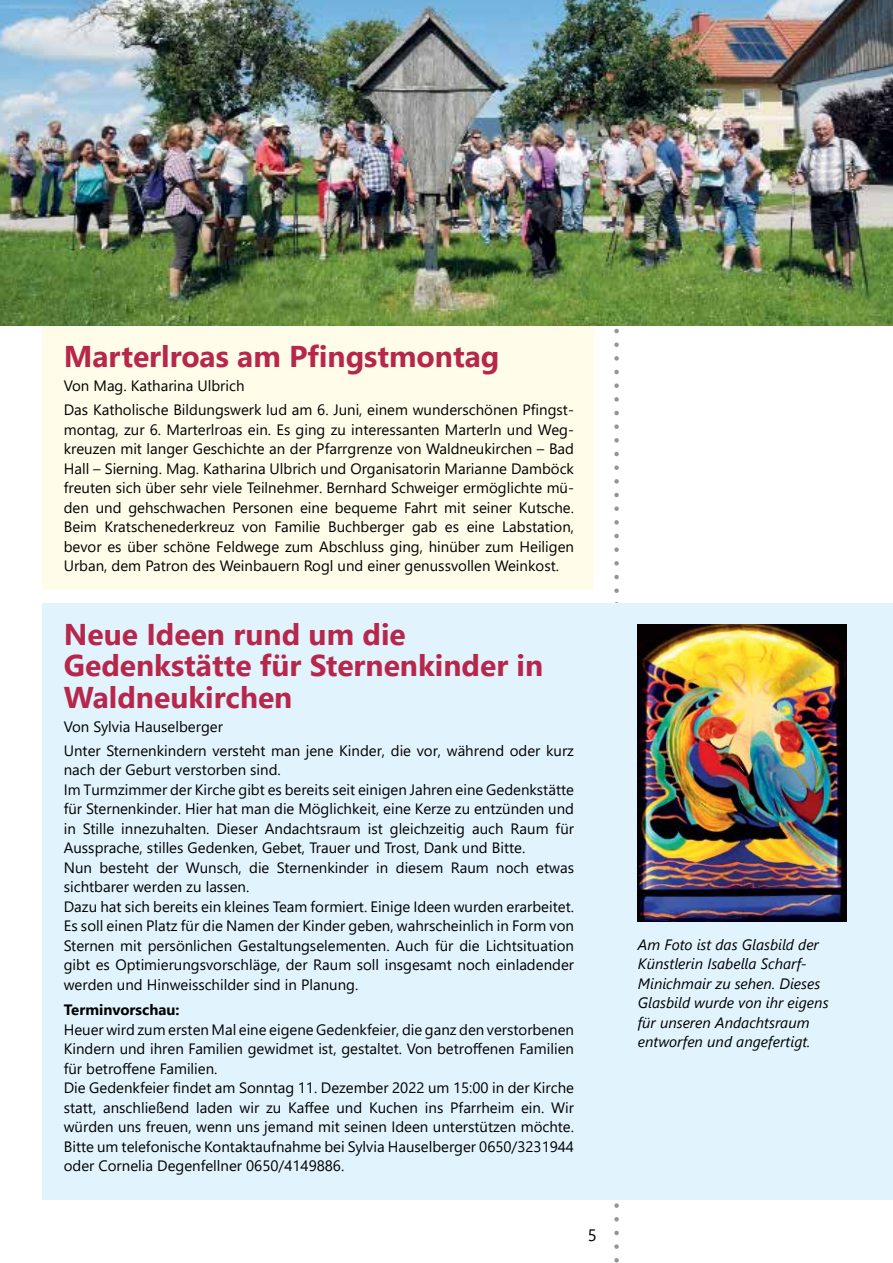
<style>
.page{position:relative;width:893px;height:1263px;background:#fff}
.page>*{position:absolute;margin:0;border:0;box-sizing:border-box;transform-origin:0 0}
.t1{font:700 30px/31.5px "Segoe UI";color:#b7274c}
.t2{font:16.5px "Segoe UI";color:#000}
.t3{font:15px/19.5px "Segoe UI";color:#000}
.t4{font:italic 15px/19.5px "Segoe UI";color:#000}
.t5{font:700 15px "Segoe UI";color:#000}
</style>
<div class="page">
<svg style="left:614px;top:328px;width:5px;height:935px"></svg>
<div style="left:43px;top:603px;width:850px;height:596px;background:#e1f4fd"></div>
<div style="left:43px;top:106px;width:551px;height:484px;background:#fffde9"></div>
<img style="left:0;top:0;width:893px;height:326px">
<img style="left:638px;top:624px;width:209px;height:297px">
<h1 class="t1" style="left:64px;top:339px;width:437px">Marterlroas am Pfingstmontag</h1>
<p class="t3" style="left:64px;top:373px;width:512px;line-height:24px">Von Mag. Katharina Ulbrich<br>Das Katholische Bildungswerk lud am 6. Juni, einem wunderschönen Pfingst-</p>
<p class="t3" style="left:64px;top:418px;width:512px;text-align:justify">montag, zur 6. Marterlroas ein. Es ging zu interessanten Marterln und Weg&shy;kreuzen mit langer Geschichte an der Pfarrgrenze von Waldneukirchen – Bad Hall – Sierning. Mag. Katharina Ulbrich und Organisatorin Marianne Damböck freuten sich über sehr viele Teilnehmer. Bernhard Schweiger ermöglichte mü&shy;den und gehschwachen Personen eine bequeme Fahrt mit seiner Kutsche.<br>Beim Kratschenederkreuz von Familie Buchberger gab es eine Labstation, bevor es über schöne Feldwege zum Abschluss ging, hinüber zum Heiligen Urban, dem Patron des Weinbauern Rogl und einer genussvollen Weinkost.</p>
<h1 class="t1" style="left:64px;top:616px;width:481px">Neue Ideen rund um die<br>Gedenkstätte für Sternenkinder in<br>Waldneukirchen</h1>
<p class="t3" style="left:64px;top:713px;width:512px;line-height:24px">Von Sylvia Hauselberger<br>Unter Sternenkindern versteht man jene Kinder, die vor, während oder kurz</p>
<p class="t3" style="left:64px;top:759px;width:512px">nach der Geburt verstorben sind.<br>Im Turmzimmer der Kirche gibt es bereits seit einigen Jahren eine Gedenkstätte für Sternenkinder. Hier hat man die Möglichkeit, eine Kerze zu entzünden und in Stille innezuhalten. Dieser Andachtsraum ist gleichzeitig auch Raum für Aussprache, stilles Gedenken, Gebet, Trauer und Trost, Dank und Bitte.<br>Nun besteht der Wunsch, die Sternenkinder in diesem Raum noch etwas sichtbarer werden zu lassen.<br>Dazu hat sich bereits ein kleines Team formiert. Einige Ideen wurden erarbeitet.<br>Es soll einen Platz für die Namen der Kinder geben, wahrscheinlich in Form von Sternen mit persönlichen Gestaltungselementen. Auch für die Lichtsituation gibt es Optimierungsvorschläge, der Raum soll insgesamt noch einladender werden und Hinweisschilder sind in Planung.</p>
<p class="t5" style="left:64px;top:996px;width:117px">Terminvorschau:</p>
<p class="t3" style="left:64px;top:1018px;width:512px">Heuer wird zum ersten Mal eine eigene Gedenkfeier, die ganz den verstorbenen Kindern und ihren Familien gewidmet ist, gestaltet. Von betroffenen Familien für betroffene Familien.<br>Die Gedenkfeier findet am Sonntag 11. Dezember 2022 um 15:00 in der Kirche statt, anschließend laden wir zu Kaffee und Kuchen ins Pfarrheim ein. Wir würden uns freuen, wenn uns jemand mit seinen Ideen unterstützen möchte.<br>Bitte um telefonische Kontaktaufnahme bei Sylvia Hauselberger 0650/3231944 oder Cornelia Degenfellner 0650/4149886.</p>
<p class="t2" style="left:588px;top:1219px;width:10px">5</p>
<p class="t4" style="left:638px;top:932px;width:192px">Am Foto ist das Glasbild der<br>Künstlerin Isabella Scharf-<br>Minichmair zu sehen. Dieses<br>Glasbild wurde von ihr eigens für unseren Andachtsraum entworfen und angefertigt.</p>
</div>
